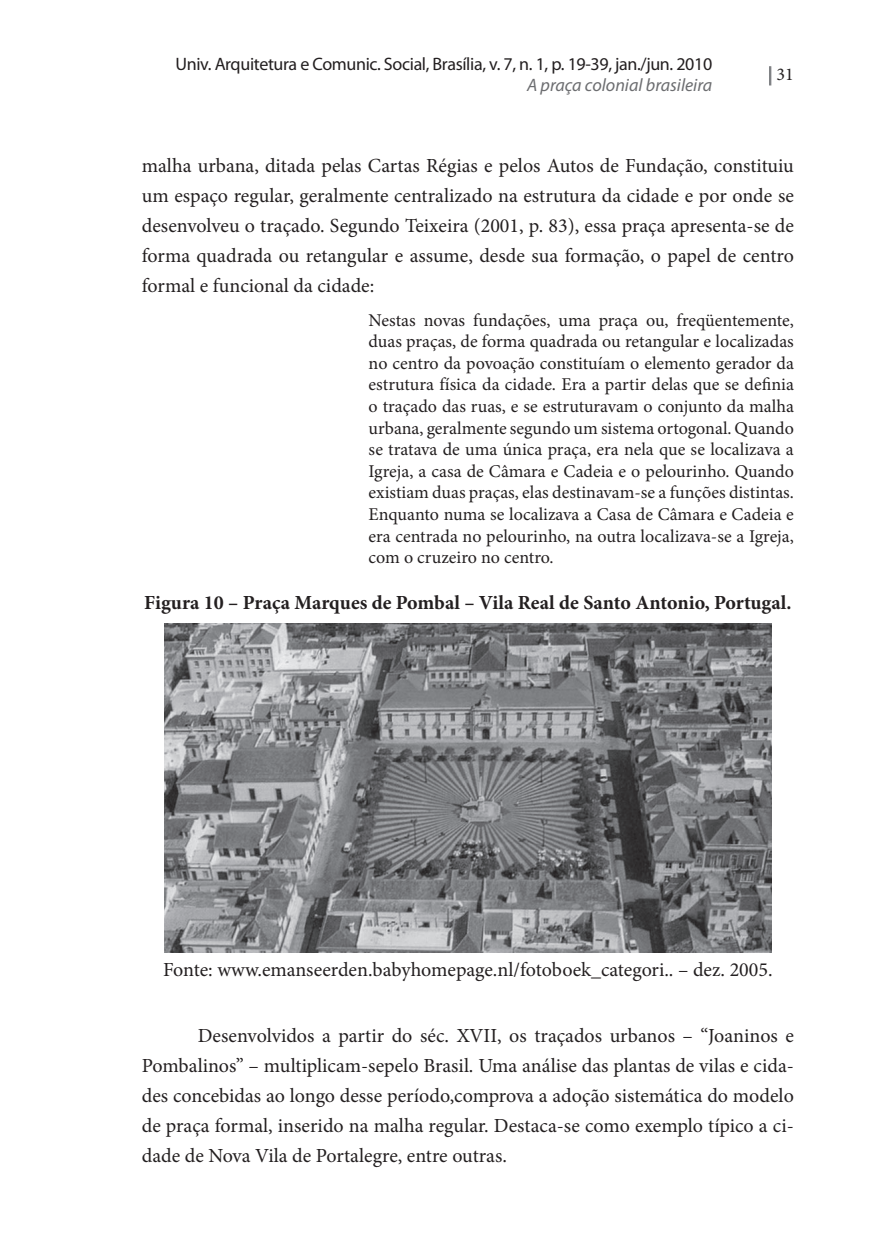
<style>
.page{position:relative;width:879px;height:1248px;background:#fff}
.page>*{position:absolute;margin:0;border:0;box-sizing:border-box;transform-origin:0 0}
.t1{font:20px/30px "Minion Pro";color:#231f20;text-align:justify}
.t2{font:700 20px "Minion Pro";color:#231f20}
.t3{font:18px/21.6px "Minion Pro";color:#231f20;text-align:justify}
.t4{font:18px "Myriad Pro";letter-spacing:-.02em;color:#231f20}
.t5{font:italic 18px "Myriad Pro";color:#6c6d70}
.s1{color:#808285}
</style>
<div class="page">
<svg style="left:769px;top:66px;width:2px;height:19px"></svg>
<img style="left:164px;top:623px;width:607px;height:329px">
<p class="t4" style="left:175px;top:53px;width:538px">Univ. Arquitetura e Comunic. Social, Brasília, v. 7, n. 1, p. 19-39, jan./jun. 2010</p>
<p class="t5" style="left:527px;top:74px;width:187px">A praça colonial brasileira</p>
<p class="t3" style="left:768px;top:64px;width:28px"><span class="s1">|</span> 31</p>
<p class="t1" style="left:142px;top:150px;width:654px">malha urbana, ditada pelas Cartas Régias e pelos Autos de Fundação, constituiu um espaço regular, geralmente centralizado na estrutura da cidade e por onde se desenvolveu o traçado. Segundo Teixeira (2001, p. 83), essa praça apresenta-se de forma quadrada ou retangular e assume, desde sua formação, o papel de centro formal e funcional da cidade:</p>
<p class="t3" style="left:369px;top:309px;width:427px">Nestas novas fundações, uma praça ou, freqüentemente, duas praças, de forma quadrada ou retangular e localizadas no centro da povoação constituíam o elemento gerador da estrutura física da cidade. Era a partir delas que se definia o traçado das ruas, e se estruturavam o conjunto da malha urbana, geralmente segundo um sistema ortogonal. Quando se tratava de uma única praça, era nela que se localizava a Igreja, a casa de Câmara e Cadeia e o pelourinho. Quando existiam duas praças, elas destinavam-se a funções distintas.<br>Enquanto numa se localizava a Casa de Câmara e Cadeia e era centrada no pelourinho, na outra localizava-se a Igreja, com o cruzeiro no centro.</p>
<p class="t2" style="left:144px;top:588px;width:649px">Figura 10 – Praça Marques de Pombal – Vila Real de Santo Antonio, Portugal.</p>
<p class="t1" style="left:163px;top:954px;width:611px">Fonte: www.emanseerden.babyhomepage.nl/fotoboek_categori.. – dez. 2005.</p>
<p class="t1" style="left:142px;top:1020px;width:653px;text-indent:56px">Desenvolvidos a partir do séc. XVII, os traçados urbanos – “Joaninos e Pombalinos” – multiplicam-sepelo Brasil. Uma análise das plantas de vilas e cida&shy;des concebidas ao longo desse período,comprova a adoção sistemática do modelo de praça formal, inserido na malha regular. Destaca-se como exemplo típico a ci&shy;dade de Nova Vila de Portalegre, entre outras.</p>
</div>
